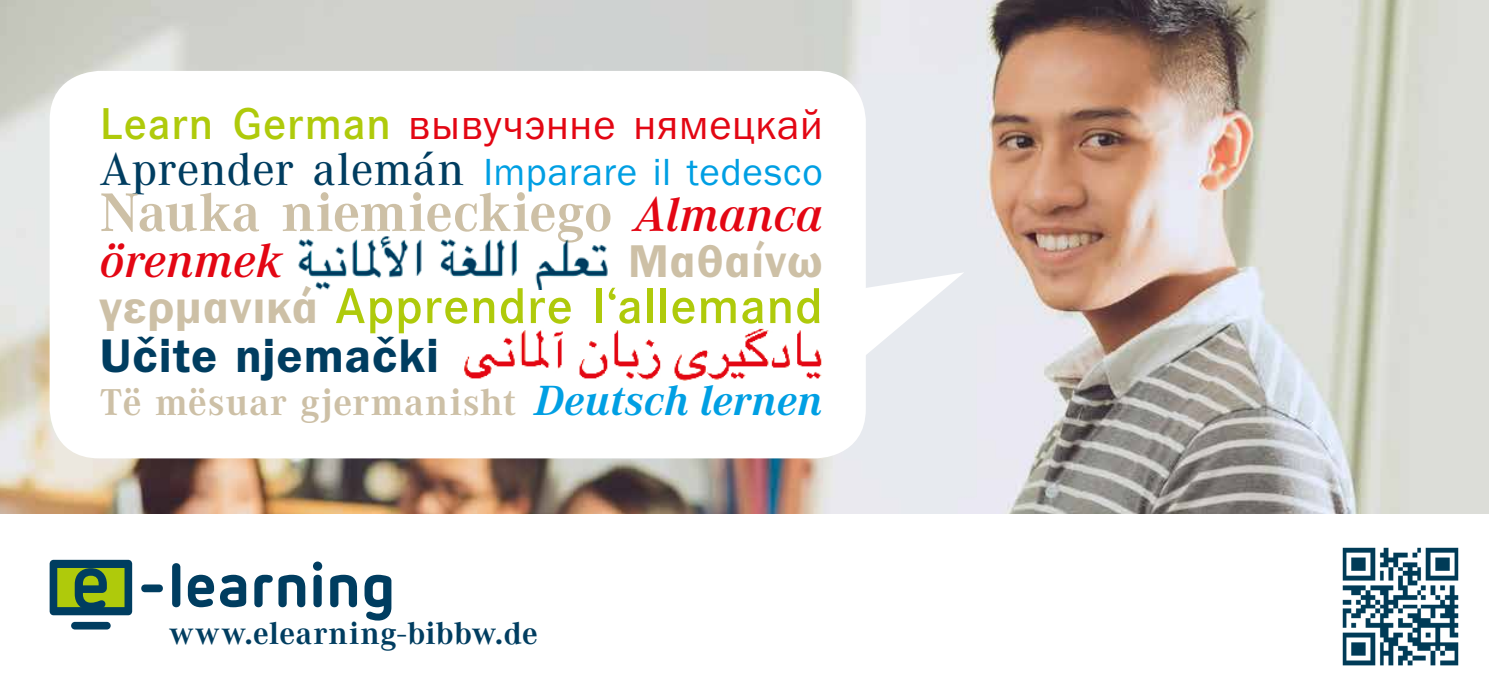
<style>
.page{position:relative;width:1489px;height:695px;background:#fff}
.page>*{position:absolute;margin:0;border:0;box-sizing:border-box;transform-origin:0 0}
.t1{font:700 56px "Corporate A";letter-spacing:-.005em;color:#cdc0a6}
.t2{font:600 52px "Corporate S";letter-spacing:.02em;color:#afca0b}
.t3{font:italic 600 49.75px "Corporate A";letter-spacing:.005em;color:#e30613}
.t4{font:48.75px "Franklin Got TOT Dem";letter-spacing:.02em;color:#003d60}
.t5{font:47.5px "Franklin Got TOT Dem";letter-spacing:.025em;color:#cdc0a6}
.t6{font:42.5px "Franklin Got TOT Boo";letter-spacing:.02em;color:#e30613}
.t7{font:39px "Franklin Got TOT Boo";letter-spacing:.015em;color:#009fe3}
.t8{font:700 38.75px "Corporate A";letter-spacing:.015em;color:#cdc0a6}
.t9{font:700 32.5px "Corporate A";letter-spacing:.02em;color:#003d60}
.s1{font-family:"Corporate S";font-weight:600;font-size:46.25px;color:#afca0b}
.s2{font-family:"Corporate A";font-weight:500;font-size:48px;color:#003d60}
.s3{font-weight:600;font-style:italic;font-size:49.75px;color:#e30613}
.s4{font-family:"Franklin Got TOT Dem";font-weight:400;font-size:47.5px;color:#cdc0a6}
.s5{font-style:italic;font-size:43.75px;color:#009fe3}
</style>
<div class="page">
<div style="left:71px;top:621px;width:40px;height:8px;background:#003d60;border-radius:4px"></div>
<svg style="left:50px;top:559px;width:82px;height:56px;background:#4a7840"></svg>
<div style="left:141px;top:584px;width:22px;height:8px;background:#003d60;border-radius:4px"></div>
<div style="left:172px;top:563px;width:8px;height:44px;background:#003d60;border-radius:4px"></div>
<svg style="left:188px;top:574px;width:26px;height:33px"></svg>
<svg style="left:220px;top:574px;width:26px;height:33px"></svg>
<svg style="left:254px;top:574px;width:51px;height:33px"></svg>
<div style="left:313px;top:574px;width:9px;height:33px;background:#003d60;border-radius:4px"></div>
<div style="left:313px;top:561px;width:9px;height:9px;background:#003d60;border-radius:50%"></div>
<svg style="left:330px;top:574px;width:27px;height:33px"></svg>
<svg style="left:364px;top:574px;width:27px;height:46px"></svg>
<img style="left:0;top:0;width:1488px;height:513px">
<div style="left:50px;top:71px;width:815px;height:387px;background:#fff;border-radius:50px"></div>
<img style="left:298px;top:236px;width:310px;height:53px">
<img style="left:464px;top:328px;width:358px;height:53px">
<svg style="left:865px;top:272px;width:99px;height:94px"></svg>
<svg style="left:1342px;top:547px;width:117px;height:119px"></svg>
<p class="t6" style="left:100px;top:98px;width:724px"><span class="s1">Learn German</span> вывучэнне нямецкай</p>
<p class="t7" style="left:100px;top:148px;width:724px"><span class="s2">Aprender alemán</span> Imparare il tedesco</p>
<h1 class="t1" style="left:100px;top:181px;width:724px">Nauka niemieckiego <span class="s3">Almanca</span></h1>
<p class="t3" style="left:100px;top:232px;width:183px">örenmek</p>
<p class="t5" style="left:628px;top:232px;width:196px">Μαθαίνω</p>
<h2 class="t2" style="left:100px;top:276px;width:724px"><span class="s4">γερμανικά</span> Apprendre l‘allemand</h2>
<p class="t4" style="left:100px;top:325px;width:341px">Učite njemački</p>
<p class="t8" style="left:100px;top:381px;width:724px">Të mësuar gjermanisht <span class="s5">Deutsch lernen</span></p>
<p class="t9" style="left:169px;top:615px;width:370px">www.elearning-bibbw.de</p>
</div>
